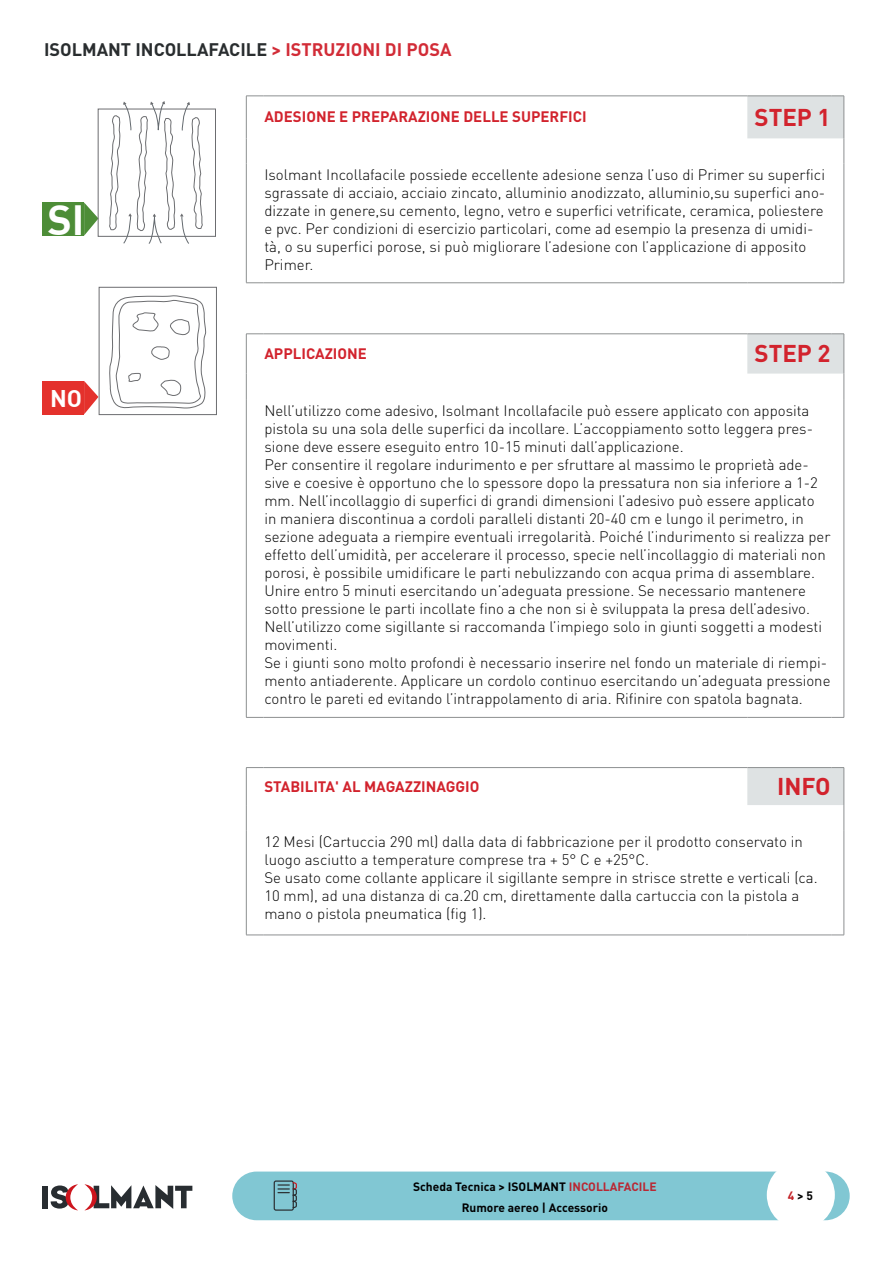
<style>
.page{position:relative;width:893px;height:1263px;background:#fff}
.page>*{position:absolute;margin:0;border:0;box-sizing:border-box;transform-origin:0 0}
.t1{font:700 41.4px "DIN";color:#fff}
.t2{font:700 24px "DIN Pro";color:#d2232d}
.t3{font:700 23.7px "DIN";color:#fff}
.t4{font:700 18px "DIN Pro";color:#292d2f}
.t5{font:300 15px/18px "DIN Pro";color:#000001}
.t6{font:700 15px "DIN Pro";color:#d2232d}
.t7{font:700 12px "DIN Pro";color:#000001}
.s1{color:#d22c37}
.s2{color:#b92834}
.s3{color:#c22025}
</style>
<div class="page">
<div style="left:43px;top:1186px;width:5px;height:22px;background:#282d31"></div>
<svg style="left:84px;top:1184px;width:108px;height:26px"></svg>
<svg style="left:51px;top:1184px;width:27px;height:26px"></svg>
<div style="left:232px;top:1171px;width:618px;height:49px;background:#81c7d3;border-radius:24px"></div>
<svg style="left:274px;top:1180px;width:23px;height:31px"></svg>
<div style="left:767px;top:1161px;width:68px;height:68px;background:#fff;border-radius:50%"></div>
<svg style="left:747px;top:97px;width:97px;height:708px"></svg>
<hr style="left:246px;top:96px;width:1px;height:42px;background:#8d9091">
<svg style="left:246px;top:96px;width:18px;height:1px"></svg>
<hr style="left:264px;top:96px;width:483px;height:1px;background:#8d9091">
<hr style="left:747px;top:96px;width:84px;height:1px;background:#8d9091">
<svg style="left:831px;top:96px;width:13px;height:1px"></svg>
<hr style="left:844px;top:96px;width:1px;height:42px;background:#8d9091">
<svg style="left:246px;top:138px;width:1px;height:25px"></svg>
<svg style="left:844px;top:138px;width:1px;height:25px"></svg>
<hr style="left:246px;top:163px;width:1px;height:120px;background:#8d9091">
<hr style="left:844px;top:163px;width:1px;height:120px;background:#8d9091">
<svg style="left:246px;top:283px;width:18px;height:1px"></svg>
<hr style="left:264px;top:283px;width:483px;height:1px;background:#8d9091">
<hr style="left:747px;top:283px;width:84px;height:1px;background:#8d9091">
<svg style="left:831px;top:283px;width:13px;height:1px"></svg>
<hr style="left:246px;top:334px;width:1px;height:40px;background:#8d9091">
<svg style="left:246px;top:334px;width:18px;height:1px"></svg>
<hr style="left:264px;top:334px;width:483px;height:1px;background:#8d9091">
<hr style="left:747px;top:334px;width:84px;height:1px;background:#8d9091">
<svg style="left:831px;top:334px;width:13px;height:1px"></svg>
<hr style="left:844px;top:334px;width:1px;height:40px;background:#8d9091">
<svg style="left:246px;top:374px;width:1px;height:25px"></svg>
<svg style="left:844px;top:374px;width:1px;height:25px"></svg>
<hr style="left:246px;top:399px;width:1px;height:318px;background:#8d9091">
<hr style="left:844px;top:399px;width:1px;height:318px;background:#8d9091">
<svg style="left:246px;top:717px;width:18px;height:1px"></svg>
<hr style="left:264px;top:717px;width:483px;height:1px;background:#8d9091">
<hr style="left:747px;top:717px;width:84px;height:1px;background:#8d9091">
<svg style="left:831px;top:717px;width:13px;height:1px"></svg>
<hr style="left:246px;top:768px;width:1px;height:37px;background:#8d9091">
<svg style="left:246px;top:767px;width:18px;height:1px"></svg>
<hr style="left:264px;top:767px;width:483px;height:1px;background:#8d9091">
<hr style="left:747px;top:767px;width:84px;height:1px;background:#8d9091">
<svg style="left:831px;top:767px;width:13px;height:1px"></svg>
<hr style="left:844px;top:768px;width:1px;height:37px;background:#8d9091">
<svg style="left:246px;top:805px;width:1px;height:25px"></svg>
<svg style="left:844px;top:805px;width:1px;height:25px"></svg>
<hr style="left:246px;top:830px;width:1px;height:105px;background:#8d9091">
<svg style="left:246px;top:935px;width:18px;height:1px"></svg>
<hr style="left:264px;top:935px;width:483px;height:1px;background:#8d9091">
<hr style="left:747px;top:935px;width:84px;height:1px;background:#8d9091">
<svg style="left:831px;top:935px;width:13px;height:1px"></svg>
<hr style="left:844px;top:830px;width:1px;height:105px;background:#8d9091">
<div style="left:43px;top:202px;width:41px;height:34px;background:#4d8d37"></div>
<svg style="left:84px;top:202px;width:14px;height:34px"></svg>
<div style="left:43px;top:381px;width:41px;height:33px;background:#e4312c"></div>
<svg style="left:84px;top:381px;width:14px;height:33px"></svg>
<div style="left:98px;top:109px;width:118px;height:128px;border:1px solid #6c6d70"></div>
<svg style="left:109px;top:101px;width:94px;height:143px"></svg>
<svg style="left:109px;top:295px;width:97px;height:114px"></svg>
<div style="left:99px;top:287px;width:118px;height:128px;border:1px solid #6c6d70"></div>
<p class="t4" style="left:44px;top:34px;width:409px">ISOLMANT INCOLLAFACILE <span class="s1">&gt; ISTRUZIONI DI POSA</span></p>
<h1 class="t1" style="left:47px;top:193px;width:39px">SI</h1>
<h3 class="t3" style="left:50px;top:383px;width:34px">NO</h3>
<p class="t6" style="left:264px;top:105px;width:324px">ADESIONE E PREPARAZIONE DELLE SUPERFICI</p>
<h2 class="t2" style="left:754px;top:97px;width:78px">STEP 1</h2>
<p class="t5" style="left:264px;top:164px;width:562px">Isolmant Incollafacile possiede eccellente adesione senza l’uso di Primer su superfici sgrassate di acciaio, acciaio zincato, alluminio anodizzato, alluminio,su superfici ano&shy;dizzate in genere,su cemento, legno, vetro e superfici vetrificate, ceramica, poliestere e pvc. Per condizioni di esercizio particolari, come ad esempio la presenza di umidi&shy;tà, o su superfici porose, si può migliorare l’adesione con l’applicazione di apposito Primer.</p>
<p class="t6" style="left:264px;top:341px;width:104px">APPLICAZIONE</p>
<h2 class="t2" style="left:754px;top:334px;width:78px">STEP 2</h2>
<p class="t5" style="left:264px;top:400px;width:568px">Nell’utilizzo come adesivo, Isolmant Incollafacile può essere applicato con apposita pistola su una sola delle superfici da incollare. L’accoppiamento sotto leggera pres&shy;sione deve essere eseguito entro 10-15 minuti dall’applicazione.<br>Per consentire il regolare indurimento e per sfruttare al massimo le proprietà ade&shy;sive e coesive è opportuno che lo spessore dopo la pressatura non sia inferiore a 1-2 mm. Nell’incollaggio di superfici di grandi dimensioni l’adesivo può essere applicato<br>in maniera discontinua a cordoli paralleli distanti 20-40 cm e lungo il perimetro, in sezione adeguata a riempire eventuali irregolarità. Poiché l’indurimento si realizza per effetto dell’umidità, per accelerare il processo, specie nell’incollaggio di materiali non porosi, è possibile umidificare le parti nebulizzando con acqua prima di assemblare.<br>Unire entro 5 minuti esercitando un’adeguata pressione. Se necessario mantenere sotto pressione le parti incollate fino a che non si è sviluppata la presa dell’adesivo.<br>Nell’utilizzo come sigillante si raccomanda l’impiego solo in giunti soggetti a modesti movimenti.<br>Se i giunti sono molto profondi è necessario inserire nel fondo un materiale di riempi&shy;mento antiaderente. Applicare un cordolo continuo esercitando un’adeguata pressione contro le pareti ed evitando l’intrappolamento di aria. Rifinire con spatola bagnata.</p>
<p class="t6" style="left:264px;top:774px;width:217px">STABILITA' AL MAGAZZINAGGIO</p>
<h2 class="t2" style="left:777px;top:766px;width:55px">INFO</h2>
<p class="t5" style="left:264px;top:831px;width:555px">12 Mesi (Cartuccia 290 ml) dalla data di fabbricazione per il prodotto conservato in luogo asciutto a temperature comprese tra + 5° C e +25°C.<br>Se usato come collante applicare il sigillante sempre in strisce strette e verticali (ca.<br>10 mm), ad una distanza di ca.20 cm, direttamente dalla cartuccia con la pistola a mano o pistola pneumatica (fig 1).</p>
<p class="t7" style="left:413px;top:1176px;width:245px">Scheda Tecnica &gt; ISOLMANT <span class="s2">INCOLLAFACILE</span></p>
<p class="t7" style="left:462px;top:1197px;width:148px">Rumore aereo | Accessorio</p>
<p class="t7" style="left:788px;top:1185px;width:27px"><span class="s3">4</span> &gt; 5</p>
</div>
